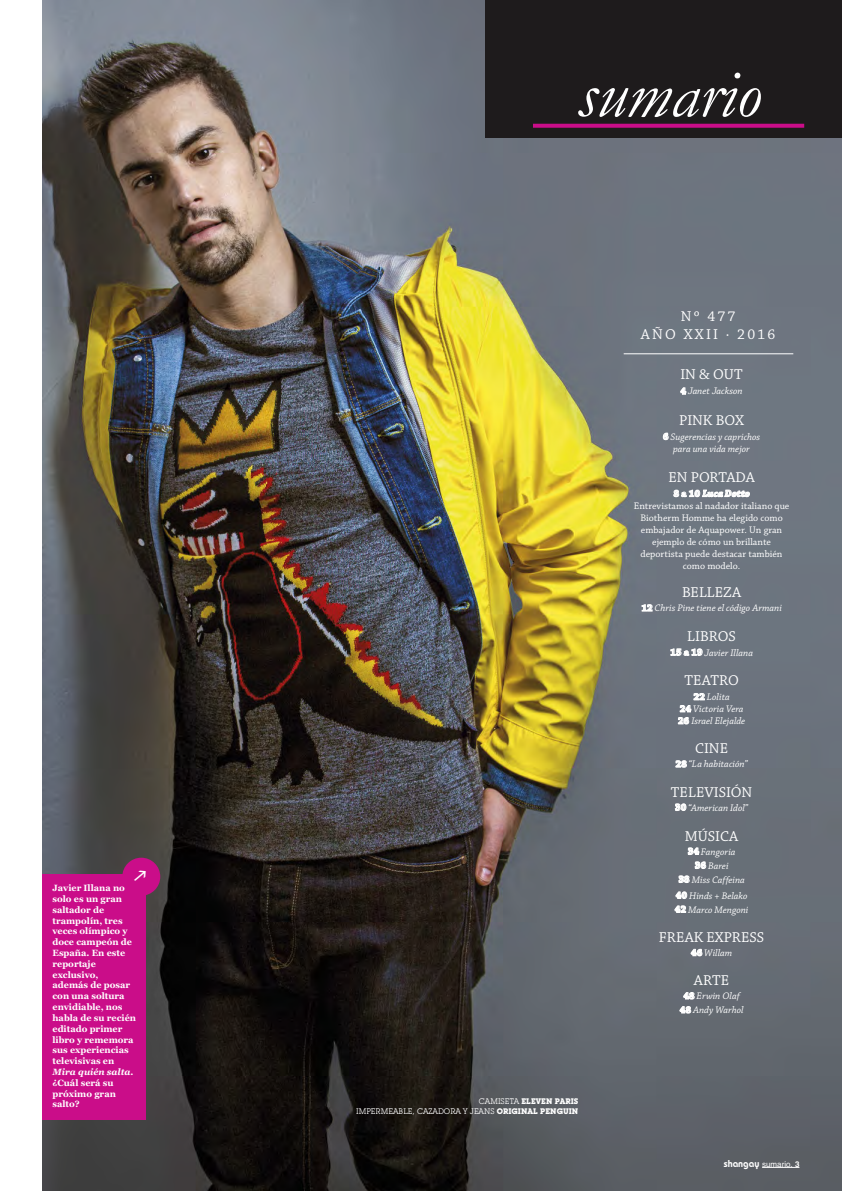
<style>
.page{position:relative;width:842px;height:1191px;background:#fff}
.page>*{position:absolute;margin:0;border:0;box-sizing:border-box;transform-origin:0 0}
.t1{font:italic 70px "Garamond";color:#fff}
.t2{font:15px "Chaparral Pro";letter-spacing:.005em;color:#fff}
.t3{font:15px/18px "Chaparral Pro";letter-spacing:.15em;color:#fff;text-align:center}
.t4{font:italic 10px/14px "Chaparral Pro";color:#fff;text-align:center}
.t5{font:10px/12.1px "Chaparral Pro";color:#fff;text-align:center}
.t6{font:700 9px/10.8px "Georgia";color:#fff}
.t7{font:8px/9.6px "Lubalin Graph IT Cby BT";color:#fff;text-align:right}
.t8{font:8px "Helvetica";color:#fff}
.s1{font-style:italic}
.s2{font-weight:700}
.s3{font-weight:700;font-style:normal}
.s4{font-weight:700;font-style:italic}
.s5{font-family:"Bauhaus";font-weight:600;font-size:10px}
</style>
<div class="page">
<img style="left:43px;top:0;width:799px;height:1191px">
<div style="left:485px;top:0;width:357px;height:137px;background:#1e1b1c"></div>
<svg style="left:533px;top:124px;width:271px;height:4px"></svg>
<hr style="left:762px;top:1167px;width:33px;height:1px;background:#fff">
<hr style="left:624px;top:353px;width:169px;height:1px;background:#fff">
<div style="left:122px;top:857px;width:38px;height:38px;background:#ca0d89;border-radius:50%"></div>
<div style="left:43px;top:874px;width:103px;height:246px;background:#ca0d89"></div>
<p class="t6" style="left:53px;top:882px;width:85px">Javier Illana no solo es un gran saltador de trampolín, tres veces olímpico y doce campeón de<br>España. En este reportaje exclusivo, además de posar con una soltura envidiable, nos habla de su recién editado primer libro y rememora sus experiencias televisivas en<br><span class="s1">Mira quién salta</span>. ¿Cuál será su próximo gran salto?</p>
<h1 class="t1" style="left:576px;top:51px;width:186px">sumario</h1>
<h2 class="t3" style="left:641px;top:308px;width:136px">nº 477<br>AÑO XXII · 2016</h2>
<p class="t7" style="left:356px;top:1097px;width:224px">CAMISETA <span class="s2">ELEVEN PARIS<br></span>IMPERMEABLE, CAZADORA Y JEANS <span class="s2">ORIGINAL PENGUIN</span></p>
<h2 class="t2" style="left:680px;top:369px;width:64px">In &amp; Out</h2>
<p class="t4" style="left:680px;top:385px;width:64px"><span class="s3">4</span> Janet Jackson</p>
<h2 class="t2" style="left:679px;top:414px;width:66px">PInK BOX</h2>
<p class="t4" style="left:663px;top:431px;width:99px;line-height:12px"><span class="s3">6</span> Sugerencias y caprichos para una vida mejor</p>
<h2 class="t2" style="left:668px;top:471px;width:88px">En PORtADA</h2>
<p class="t5" style="left:634px;top:488px;width:157px"><span class="s2">8 a 10</span> <span class="s4">Luca Dotto<br></span>Entrevistamos al nadador italiano que<br>Biotherm Homme ha elegido como embajador de Aquapower. un gran ejemplo de cómo un brillante deportista puede destacar también como modelo.</p>
<h2 class="t2" style="left:682px;top:586px;width:61px">BELLEZA</h2>
<p class="t4" style="left:641px;top:602px;width:142px"><span class="s3">12</span> Chris Pine tiene el código Armani</p>
<h2 class="t2" style="left:687px;top:630px;width:50px">LIBROS</h2>
<p class="t4" style="left:670px;top:646px;width:84px"><span class="s3">15 a 19</span> Javier Illana</p>
<h2 class="t2" style="left:684px;top:674px;width:56px">tEAtRO</h2>
<p class="t4" style="left:678px;top:691px;width:69px;line-height:12px"><span class="s3">22</span> Lolita<br><span class="s3">24</span> Victoria Vera<br><span class="s3">26</span> Israel Elejalde</p>
<h2 class="t2" style="left:695px;top:743px;width:34px">CInE</h2>
<p class="t4" style="left:675px;top:758px;width:74px"><span class="s3">28</span> “La habitación”</p>
<h2 class="t2" style="left:671px;top:786px;width:83px">tELEVISIÓn</h2>
<p class="t4" style="left:675px;top:801px;width:75px"><span class="s3">30</span> “American Idol”</p>
<h2 class="t2" style="left:685px;top:830px;width:55px">MÚSICA</h2>
<p class="t4" style="left:678px;top:845px;width:68px"><span class="s3">34</span> Fangoria<br><span class="s3">36</span> Barei<br><span class="s3">38</span> Miss Caffeina</p>
<p class="t4" style="left:675px;top:889px;width:75px;text-align:left"><span class="s3">40</span> Hinds + Belako<br><span class="s3">42</span> Marco Mengoni</p>
<h2 class="t2" style="left:659px;top:931px;width:107px">FREAK EXPRESS</h2>
<p class="t4" style="left:691px;top:946px;width:43px"><span class="s3">46</span> Willam</p>
<h2 class="t2" style="left:694px;top:975px;width:37px">ARtE</h2>
<p class="t4" style="left:680px;top:990px;width:65px"><span class="s3">48</span> Erwin Olaf<br><span class="s3">48</span> Andy Warhol</p>
<p class="t8" style="left:724px;top:1159px;width:77px"><span class="s5">shangay</span> sumario. <span class="s2">3</span></p>
</div>
